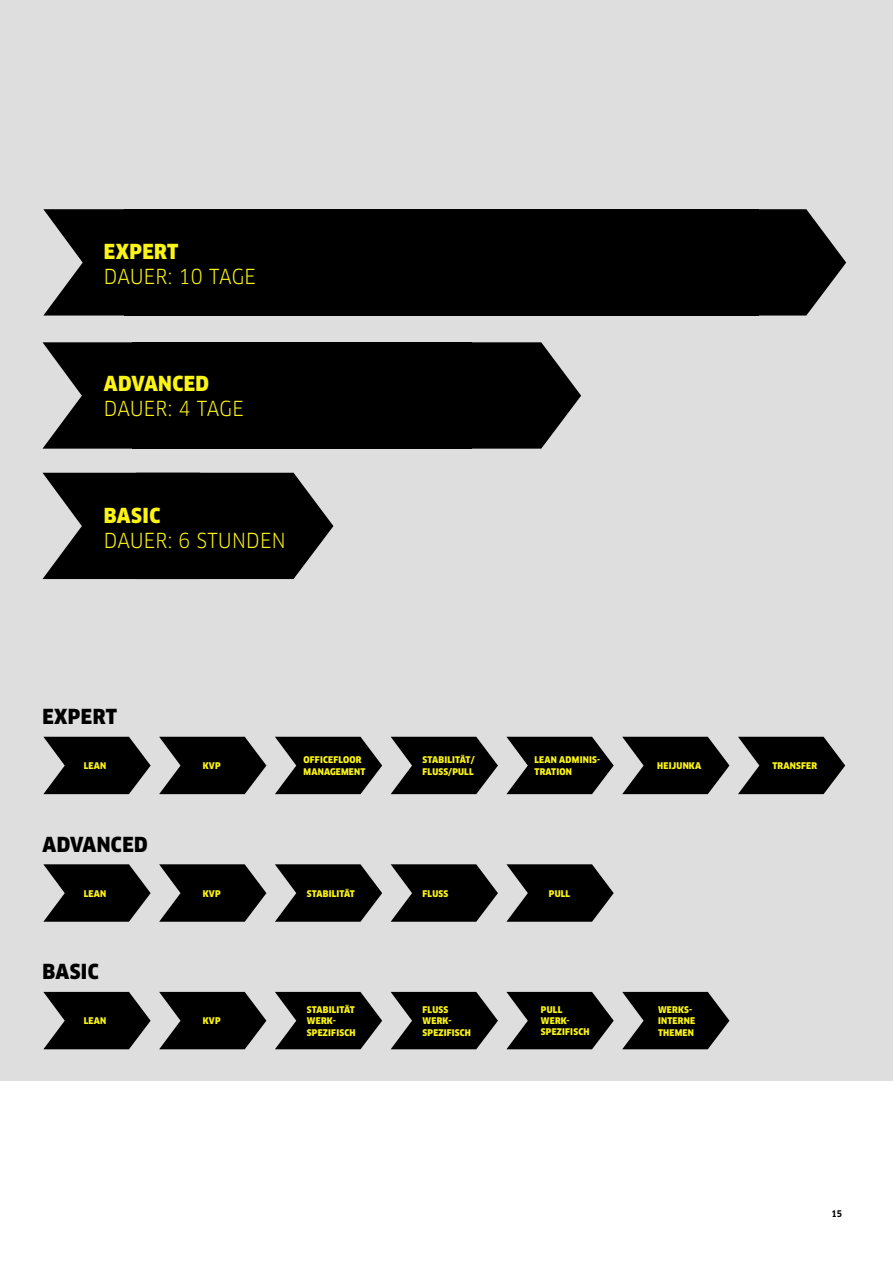
<style>
.page{position:relative;width:893px;height:1263px;background:#fff}
.page>*{position:absolute;margin:0;border:0;box-sizing:border-box;transform-origin:0 0}
.t1{font:20.25px "Clan Pro Narr";letter-spacing:.02em;color:#fbf415}
.t2{font:900 20.25px "Clan Pro Narr";letter-spacing:.02em;color:#000}
.t3{font:900 20.25px "Clan Pro Narr";letter-spacing:.02em;color:#fbf415}
.t4{font:900 9px/11.2px "Clan Pro Narr";letter-spacing:.02em;color:#fbf415}
.t5{font:700 9px "Clan Pro Narr";color:#000}
</style>
<div class="page">
<div style="left:0;top:0;width:893px;height:1080px;background:#dedede"></div>
<div style="left:124px;top:209px;width:635px;height:106px;background:#000"></div>
<svg style="left:43px;top:737px;width:108px;height:57px"></svg>
<svg style="left:159px;top:737px;width:107px;height:57px"></svg>
<svg style="left:275px;top:737px;width:107px;height:57px"></svg>
<svg style="left:391px;top:737px;width:107px;height:57px"></svg>
<svg style="left:506px;top:737px;width:108px;height:57px"></svg>
<svg style="left:622px;top:737px;width:107px;height:57px"></svg>
<svg style="left:738px;top:737px;width:107px;height:57px"></svg>
<div style="left:133px;top:342px;width:339px;height:107px;background:#000"></div>
<svg style="left:43px;top:864px;width:108px;height:58px"></svg>
<svg style="left:159px;top:864px;width:107px;height:58px"></svg>
<svg style="left:275px;top:864px;width:107px;height:58px"></svg>
<svg style="left:391px;top:864px;width:107px;height:58px"></svg>
<svg style="left:506px;top:864px;width:108px;height:58px"></svg>
<svg style="left:43px;top:992px;width:108px;height:57px"></svg>
<svg style="left:159px;top:992px;width:107px;height:57px"></svg>
<svg style="left:275px;top:992px;width:107px;height:57px"></svg>
<svg style="left:391px;top:992px;width:107px;height:57px"></svg>
<svg style="left:506px;top:992px;width:108px;height:57px"></svg>
<svg style="left:622px;top:992px;width:107px;height:57px"></svg>
<svg style="left:759px;top:209px;width:87px;height:106px"></svg>
<svg style="left:43px;top:209px;width:81px;height:106px"></svg>
<svg style="left:472px;top:342px;width:109px;height:107px"></svg>
<svg style="left:43px;top:342px;width:90px;height:107px"></svg>
<svg style="left:43px;top:473px;width:290px;height:106px;background:#1d1d1d"></svg>
<h1 class="t3" style="left:104px;top:240px;width:76px">EXPERT</h1>
<h1 class="t1" style="left:104px;top:265px;width:153px">DAUER: 10 TAGE</h1>
<h1 class="t3" style="left:104px;top:372px;width:107px">ADVANCED</h1>
<h1 class="t1" style="left:104px;top:397px;width:141px">DAUER: 4 TAGE</h1>
<h1 class="t3" style="left:104px;top:503px;width:58px">BASIC</h1>
<h1 class="t1" style="left:104px;top:528px;width:183px">DAUER: 6 STUNDEN</h1>
<h1 class="t2" style="left:42px;top:705px;width:76px">EXPERT</h1>
<p class="t4" style="left:84px;top:760px;width:24px">LEAN</p>
<p class="t4" style="left:203px;top:760px;width:19px">KVP</p>
<p class="t4" style="left:304px;top:754px;width:63px">OFFICEFLOOR<br>MANAGEMENT</p>
<p class="t4" style="left:423px;top:755px;width:54px">STABILITÄT/<br>FLUSS/PULL</p>
<p class="t4" style="left:534px;top:755px;width:67px">LEAN ADMINIS-<br>TRATION</p>
<p class="t4" style="left:657px;top:760px;width:46px">HEIJUNKA</p>
<p class="t4" style="left:772px;top:760px;width:46px">TRANSFER</p>
<h1 class="t2" style="left:42px;top:832px;width:107px">ADVANCED</h1>
<p class="t4" style="left:84px;top:888px;width:24px">LEAN</p>
<p class="t4" style="left:203px;top:888px;width:19px">KVP</p>
<p class="t4" style="left:307px;top:888px;width:49px">STABILITÄT</p>
<p class="t4" style="left:423px;top:888px;width:27px">FLUSS</p>
<p class="t4" style="left:549px;top:888px;width:23px">PULL</p>
<h1 class="t2" style="left:42px;top:960px;width:58px">BASIC</h1>
<p class="t4" style="left:84px;top:1015px;width:24px">LEAN</p>
<p class="t4" style="left:203px;top:1015px;width:19px">KVP</p>
<p class="t4" style="left:307px;top:1004px;width:50px">STABILITÄT<br>WERK-<br>SPEZIFISCH</p>
<p class="t4" style="left:423px;top:1004px;width:50px">FLUSS<br>WERK-<br>SPEZIFISCH</p>
<p class="t4" style="left:541px;top:1004px;width:50px">PULL<br>WERK-<br>SPEZIFISCH</p>
<p class="t4" style="left:658px;top:1004px;width:39px">WERKS-<br>INTERNE<br>THEMEN</p>
<p class="t5" style="left:831px;top:1209px;width:12px">15</p>
</div>
